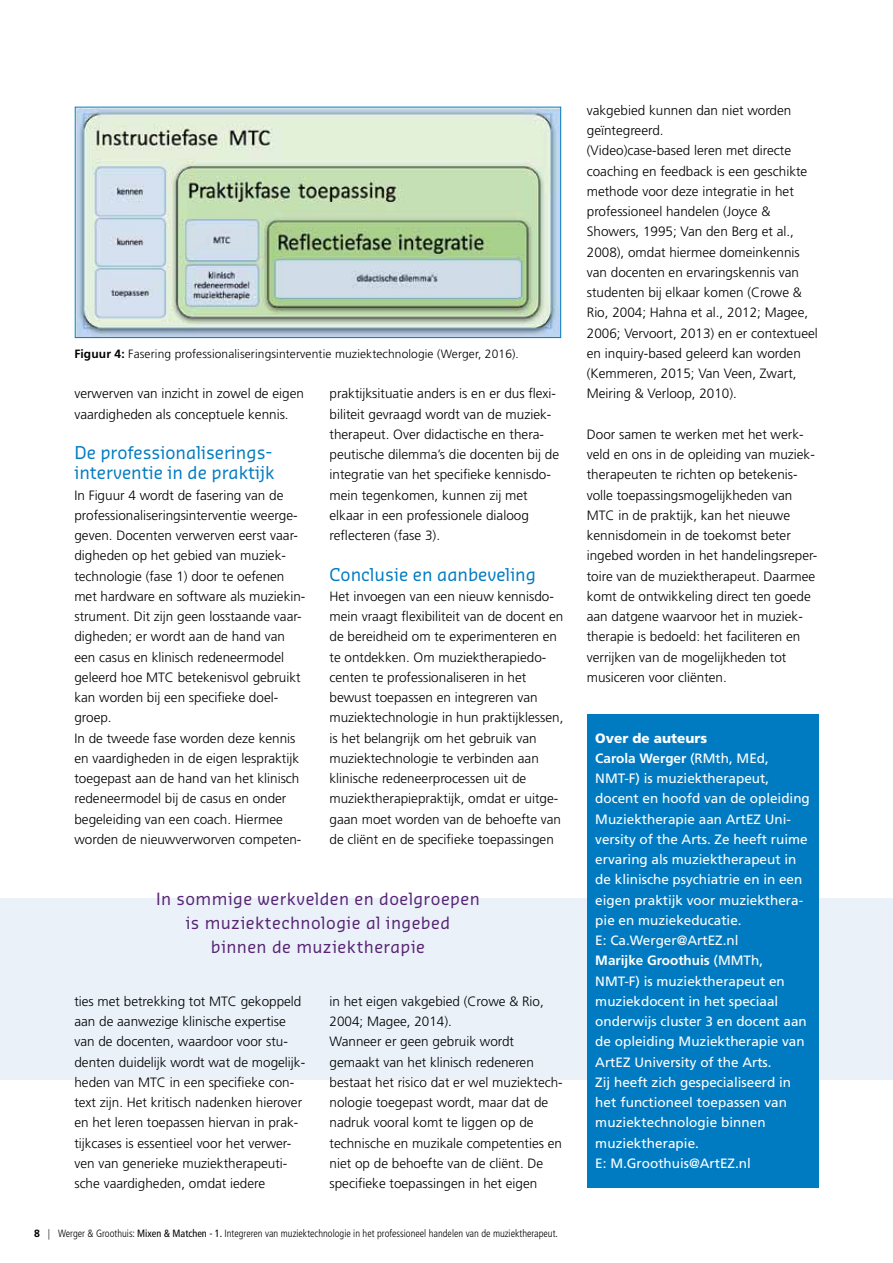
<style>
.page{position:relative;width:893px;height:1263px;background:#fff}
.page>*{position:absolute;margin:0;border:0;box-sizing:border-box;transform-origin:0 0}
.t1{font:17.25px/20.2px "Sansa Pro";color:#007bc2}
.t2{font:16.5px/24px "Sansa Pro";letter-spacing:.025em;color:#572473;text-align:center}
.t3{font:300 13.5px/20.2px "Frutiger LT Std";color:#000}
.t4{font:13.5px/20.2px "Frutiger LT Std";color:#fff}
.t5{font:300 12px "Frutiger LT Std";letter-spacing:.01em;color:#000}
.t6{font:300 condensed 10.5px "Frutiger LT Std";color:#000}
.s1{font-weight:700}
.s2{font-weight:700;font-stretch:normal}
.s3{font-weight:400}
.s4{font-weight:900}
</style>
<div class="page">
<div style="left:0;top:898px;width:893px;height:182px;background:#eaf1f9"></div>
<div style="left:587px;top:714px;width:232px;height:474px;background:#007bc2"></div>
<img style="left:77px;top:109px;width:482px;height:227px">
<div style="left:75px;top:107px;width:486px;height:231px;border:1px solid #007bc2"></div>
<p class="t5" style="left:74px;top:347px;width:446px"><span class="s1">Figuur 4:</span> Fasering professionaliseringsinterventie muziektechnologie (Werger, 2016).</p>
<p class="t3" style="left:74px;top:384px;width:231px">verwerven van inzicht in zowel de eigen vaardigheden als conceptuele kennis.</p>
<p class="t1" style="left:74px;top:442px;width:202px">De professionaliserings&shy;interventie in de praktijk</p>
<p class="t3" style="left:74px;top:485px;width:233px">In Figuur 4 wordt de fasering van de professionaliseringsinterventie weerge&shy;geven. Docenten verwerven eerst vaar&shy;digheden op het gebied van muziek&shy;technologie (fase 1) door te oefenen met hardware en software als muziekin&shy;strument. Dit zijn geen losstaande vaar&shy;digheden; er wordt aan de hand van een casus en klinisch redeneermodel geleerd hoe MTC betekenisvol gebruikt kan worden bij een specifieke doel&shy;groep.<br>In de tweede fase worden deze kennis en vaardigheden in de eigen lespraktijk toegepast aan de hand van het klinisch redeneermodel bij de casus en onder begeleiding van een coach. Hiermee worden de nieuwverworven competen-</p>
<p class="t3" style="left:330px;top:384px;width:231px">praktijksituatie anders is en er dus flexi&shy;biliteit gevraagd wordt van de muziek&shy;therapeut. Over didactische en thera&shy;peutische dilemma’s die docenten bij de integratie van het specifieke kennisdo&shy;mein tegenkomen, kunnen zij met elkaar in een professionele dialoog reflecteren (fase 3).</p>
<p class="t1" style="left:330px;top:563px;width:208px">Conclusie en aanbeveling</p>
<p class="t3" style="left:330px;top:586px;width:235px">Het invoegen van een nieuw kennisdo&shy;mein vraagt flexibiliteit van de docent en de bereidheid om te experimenteren en te ontdekken. Om muziektherapiedo&shy;centen te professionaliseren in het bewust toepassen en integreren van muziektechnologie in hun praktijklessen, is het belangrijk om het gebruik van muziektechnologie te verbinden aan klinische redeneerprocessen uit de muziektherapiepraktijk, omdat er uitge&shy;gaan moet worden van de behoefte van de cliënt en de specifieke toepassingen</p>
<p class="t2" style="left:156px;top:886px;width:325px">In sommige werkvelden en doelgroepen is muziektechnologie al ingebed binnen de muziektherapie</p>
<p class="t3" style="left:74px;top:991px;width:232px">ties met betrekking tot MTC gekoppeld aan de aanwezige klinische expertise van de docenten, waardoor voor stu&shy;denten duidelijk wordt wat de mogelijk&shy;heden van MTC in een specifieke con&shy;text zijn. Het kritisch nadenken hierover en het leren toepassen hiervan in prak&shy;tijkcases is essentieel voor het verwer&shy;ven van generieke muziektherapeuti&shy;sche vaardigheden, omdat iedere</p>
<p class="t3" style="left:330px;top:991px;width:235px">in het eigen vakgebied (Crowe &amp; Rio, 2004; Magee, 2014).<br>Wanneer er geen gebruik wordt gemaakt van het klinisch redeneren bestaat het risico dat er wel muziektech&shy;nologie toegepast wordt, maar dat de nadruk vooral komt te liggen op de technische en muzikale competenties en niet op de behoefte van de cliënt. De specifieke toepassingen in het eigen</p>
<p class="t6" style="left:34px;top:1227px;width:525px"><span class="s2">8</span> | Werger &amp; Groothuis: <span class="s3">Mixen &amp; Matchen - 1.</span> Integreren van muziektechnologie in het professioneel handelen van de muziektherapeut.</p>
<p class="t3" style="left:587px;top:100px;width:233px">vakgebied kunnen dan niet worden geïntegreerd.<br>(Video)case-based leren met directe coaching en feedback is een geschikte methode voor deze integratie in het professioneel handelen (Joyce &amp; Showers, 1995; Van den Berg et al., 2008), omdat hiermee domeinkennis van docenten en ervaringskennis van studenten bij elkaar komen (Crowe &amp; Rio, 2004; Hahna et al., 2012; Magee, 2006; Vervoort, 2013) en er contextueel en inquiry-based geleerd kan worden (Kemmeren, 2015; Van Veen, Zwart, Meiring &amp; Verloop, 2010).</p>
<p class="t3" style="left:587px;top:424px;width:232px">Door samen te werken met het werk&shy;veld en ons in de opleiding van muziek&shy;therapeuten te richten op betekenis&shy;volle toepassingsmogelijkheden van MTC in de praktijk, kan het nieuwe kennisdomein in de toekomst beter ingebed worden in het handelingsreper&shy;toire van de muziektherapeut. Daarmee komt de ontwikkeling direct ten goede aan datgene waarvoor het in muziek&shy;therapie is bedoeld: het faciliteren en verrijken van de mogelijkheden tot musiceren voor cliënten.</p>
<p class="t4" style="left:595px;top:728px;width:216px"><span class="s4">Over de auteurs<br></span><span class="s1">Carola Werger</span> (RMth, MEd,<br>NMT-F) is muziektherapeut, docent en hoofd van de opleiding<br>Muziektherapie aan ArtEZ Uni&shy;versity of the Arts. Ze heeft ruime ervaring als muziektherapeut in de klinische psychiatrie en in een eigen praktijk voor muziekthera&shy;pie en muziekeducatie.<br>E: Ca.Werger@ArtEZ.nl<br><span class="s1">Marijke Groothuis</span> (MMTh,<br>NMT-F) is muziektherapeut en muziekdocent in het speciaal onderwijs cluster 3 en docent aan de opleiding Muziektherapie van<br>ArtEZ University of the Arts.<br>Zij heeft zich gespecialiseerd in het functioneel toepassen van muziektechnologie binnen muziektherapie.<br>E: M.Groothuis@ArtEZ.nl</p>
</div>
